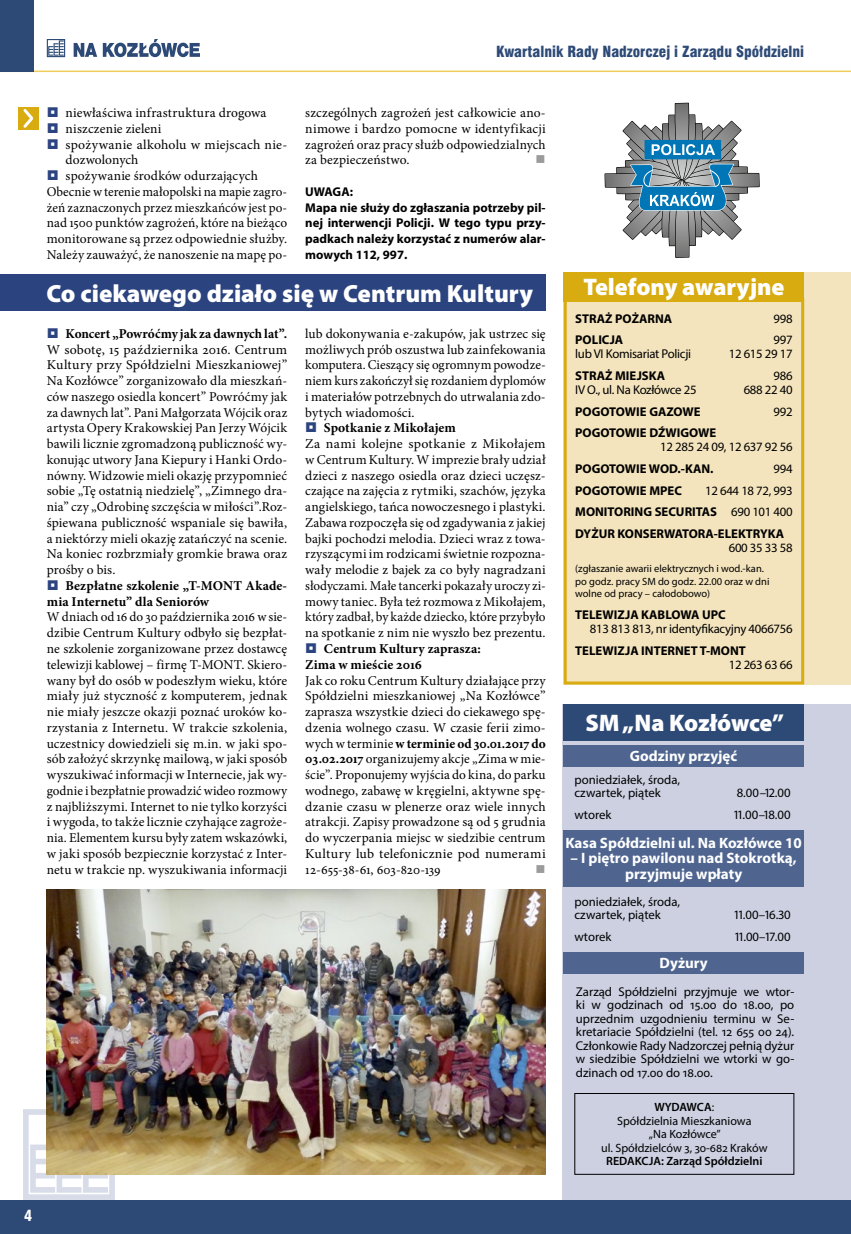
<style>
.page{position:relative;width:851px;height:1234px;background:#fff}
.page>*{position:absolute;margin:0;border:0;box-sizing:border-box;transform-origin:0 0}
.t1{font:900 24.9px "Myriad Pro";color:#fff}
.t2{font:900 24px "Myriad Pro";color:#fff}
.t3{font:700 15px/15.8px "Myriad Pro";color:#fff;text-align:center}
.t4{font:15px "Swis 721 Blk Cn EU";color:#2d4a77}
.t5{font:15px "Swis 721 Blk Cn EU";color:#fff}
.t6{font:13.5px/15.8px "Minion Pro";letter-spacing:.01em;color:#000;text-align:justify}
.t7{font:700 13.5px/15.8px "Minion Pro";letter-spacing:.005em;color:#000}
.t8{font:13.5px "Wingdings";color:#9b9b9b}
.t9{font:12.75px/13.5px "Myriad Pro";color:#000}
.t10{font:700 12.75px/15.8px "Myriad Pro";color:#000;text-align:justify}
.t11{font:12.75px "Myriad Pro";letter-spacing:-.02em;color:#000}
.t12{font:12px/13.5px "Myriad Pro";color:#000;text-align:center}
.t13{font:600 12px "Myriad Pro";color:#000}
.t14{font:10.5px/12.6px "Myriad Pro";color:#000}
.s1{font-weight:700}
.s2{font-weight:400}
.s3{font-weight:600}
</style>
<div class="page">
<div style="left:563px;top:704px;width:287px;height:529px;background:#ccd0e1"></div>
<div style="left:563px;top:272px;width:287px;height:412px;background:#f4e4bd"></div>
<svg style="left:23px;top:1108px;width:92px;height:91px"></svg>
<div style="left:0;top:1199px;width:850px;height:34px;background:#2d4a77"></div>
<div style="left:574px;top:1092px;width:220px;height:82px;border:1px solid #000"></div>
<div style="left:563px;top:704px;width:241px;height:36px;background:#2d4a77"></div>
<div style="left:563px;top:745px;width:240px;height:21px;background:#4f658f"></div>
<div style="left:563px;top:830px;width:240px;height:56px;background:#4f658f"></div>
<div style="left:563px;top:952px;width:240px;height:21px;background:#4f658f"></div>
<div style="left:563px;top:297px;width:241px;height:387px;border:3px solid #d8ab10"></div>
<div style="left:563px;top:272px;width:241px;height:29px;background:#d8ab10"></div>
<div style="left:0;top:275px;width:545px;height:35px;background:#2b437f"></div>
<img style="left:47px;top:889px;width:498px;height:285px">
<svg style="left:604px;top:102px;width:156px;height:156px"></svg>
<div style="left:18px;top:107px;width:20px;height:22px;background:#d8ab10"></div>
<svg style="left:21px;top:109px;width:15px;height:21px"></svg>
<hr style="left:0;top:71px;width:850px;height:1px;background:#f1ce5c">
<div style="left:0;top:0;width:34px;height:72px;background:#2d4a77"></div>
<svg style="left:47px;top:39px;width:18px;height:18px"></svg>
<svg style="left:74px;top:43px;width:23px;height:14px"></svg>
<svg style="left:103px;top:39px;width:97px;height:18px"></svg>
<p class="t4" style="left:496px;top:42px;width:309px">Kwartalnik Rady Nadzorczej i Zarządu Spółdzielni</p>
<p class="t6" style="left:66px;top:105px;width:202px">niewłaściwa infrastruktura drogowa</p>
<p class="t6" style="left:66px;top:121px;width:97px">niszczenie zieleni</p>
<p class="t6" style="left:66px;top:136px;width:223px">spożywanie alkoholu w miejscach nie-</p>
<p class="t6" style="left:66px;top:152px;width:74px">dozwolonych</p>
<p class="t6" style="left:66px;top:168px;width:194px">spożywanie środków odurzających</p>
<p class="t6" style="left:47px;top:184px;width:242px">Obecnie w terenie małopolski na mapie zagro-</p>
<p class="t6" style="left:47px;top:199px;width:242px">żeń zaznaczonych przez mieszkańców jest po-</p>
<p class="t6" style="left:47px;top:215px;width:242px">nad 1500 punktów zagrożeń, które na bieżąco</p>
<p class="t6" style="left:47px;top:231px;width:242px">monitorowane są przez odpowiednie służby.</p>
<p class="t6" style="left:47px;top:247px;width:242px">Należy zauważyć, że nanoszenie na mapę po-</p>
<p class="t6" style="left:305px;top:105px;width:242px">szczególnych zagrożeń jest całkowicie ano&shy;nimowe i bardzo pomocne w identyfikacji zagrożeń oraz pracy służb odpowiedzialnych za bezpieczeństwo.</p>
<p class="t8" style="left:535px;top:152px;width:12px">■</p>
<p class="t10" style="left:305px;top:183px;width:242px;text-align:left">UWAGA:<br>Mapa nie służy do zgłaszania potrzeby pil&shy;nej interwencji Policji. W tego typu przy&shy;padkach należy korzystać z numerów alar&shy;mowych 112, 997.</p>
<h1 class="t1" style="left:46px;top:277px;width:488px">Co ciekawego działo się w Centrum Kultury</h1>
<h2 class="t2" style="left:583px;top:270px;width:203px">Telefony awaryjne</h2>
<p class="t7" style="left:65px;top:325px;width:223px">Koncert „Powróćmy jak za dawnych lat”.</p>
<p class="t6" style="left:47px;top:341px;width:242px">W sobotę, 15 października 2016. Centrum Kultury przy Spółdzielni Mieszkaniowej” Na Kozłówce” zorganizowało dla mieszkań&shy;ców naszego osiedla koncert” Powróćmy jak za dawnych lat”. Pani Małgorzata Wójcik oraz artysta Opery Krakowskiej Pan Jerzy Wójcik bawili licznie zgromadzoną publiczność wy&shy;konując utwory Jana Kiepury i Hanki Ordo&shy;nówny. Widzowie mieli okazję przypomnieć sobie „Tę ostatnią niedzielę”, „Zimnego dra&shy;nia” czy „Odrobinę szczęścia w miłości”.Roz&shy;śpiewana publiczność wspaniale się bawiła, a niektórzy mieli okazję zatańczyć na scenie.<br>Na koniec rozbrzmiały gromkie brawa oraz prośby o bis.</p>
<p class="t7" style="left:47px;top:577px;width:242px;text-indent:19px">Bezpłatne szkolenie „T-MONT Akade&shy;mia Internetu” dla Seniorów</p>
<p class="t6" style="left:47px;top:609px;width:242px">W dniach od 16 do 30 października 2016 w sie&shy;dzibie Centrum Kultury odbyło się bezpłat&shy;ne szkolenie zorganizowane przez dostawcę telewizji kablowej – firmę T-MONT. Skiero&shy;wany był do osób w podeszłym wieku, które miały już styczność z komputerem, jednak nie miały jeszcze okazji poznać uroków ko&shy;rzystania z Internetu. W trakcie szkolenia, uczestnicy dowiedzieli się m.in. w jaki spo&shy;sób założyć skrzynkę mailową, w jaki sposób wyszukiwać informacji w Internecie, jak wy&shy;godnie i bezpłatnie prowadzić wideo rozmowy z najbliższymi. Internet to nie tylko korzyści i wygoda, to także licznie czyhające zagroże&shy;nia. Elementem kursu były zatem wskazówki, w jaki sposób bezpiecznie korzystać z Inter&shy;netu w trakcie np. wyszukiwania informacji</p>
<p class="t10" style="left:575px;top:310px;width:99px">STRAŻ POŻARNA</p>
<p class="t9" style="left:773px;top:311px;width:21px">998</p>
<p class="t10" style="left:575px;top:331px;width:50px">POLICJA</p>
<p class="t9" style="left:773px;top:333px;width:21px">997</p>
<p class="t11" style="left:575px;top:346px;width:117px">lub VI Komisariat Policji</p>
<p class="t9" style="left:728px;top:347px;width:65px">12 615 29 17</p>
<p class="t10" style="left:575px;top:367px;width:91px">STRAŻ MIEJSKA</p>
<p class="t9" style="left:773px;top:368px;width:21px">986</p>
<p class="t11" style="left:575px;top:382px;width:123px">IV O., ul. Na Kozłówce 25</p>
<p class="t9" style="left:743px;top:383px;width:50px">688 22 40</p>
<p class="t10" style="left:575px;top:403px;width:127px">POGOTOWIE GAZOWE</p>
<p class="t9" style="left:773px;top:404px;width:21px">992</p>
<p class="t10" style="left:575px;top:424px;width:143px">POGOTOWIE DŹWIGOWE</p>
<p class="t9" style="left:660px;top:440px;width:134px">12 285 24 09, 12 637 92 56</p>
<p class="t10" style="left:575px;top:460px;width:140px">POGOTOWIE WOD.-KAN.</p>
<p class="t9" style="left:773px;top:461px;width:21px">994</p>
<p class="t10" style="left:575px;top:482px;width:108px">POGOTOWIE MPEC</p>
<p class="t6" style="left:305px;top:325px;width:242px">lub dokonywania e-zakupów, jak ustrzec się możliwych prób oszustwa lub zainfekowania komputera. Cieszący się ogromnym powodze&shy;niem kurs zakończył się rozdaniem dyplomów i materiałów potrzebnych do utrwalania zdo&shy;bytych wiadomości.</p>
<p class="t7" style="left:324px;top:420px;width:133px">Spotkanie z Mikołajem</p>
<p class="t6" style="left:305px;top:436px;width:242px">Za nami kolejne spotkanie z Mikołajem w Centrum Kultury. W imprezie brały udział dzieci z naszego osiedla oraz dzieci uczęsz&shy;czające na zajęcia z rytmiki, szachów, języka angielskiego, tańca nowoczesnego i plastyki.<br>Zabawa rozpoczęła się od zgadywania z jakiej bajki pochodzi melodia. Dzieci wraz z towa&shy;rzyszącymi im rodzicami świetnie rozpozna&shy;wały melodie z bajek za co były nagradzani słodyczami. Małe tancerki pokazały uroczy zi&shy;mowy taniec. Była też rozmowa z Mikołajem, który zadbał, by każde dziecko, które przybyło na spotkanie z nim nie wyszło bez prezentu.</p>
<p class="t7" style="left:305px;top:640px;width:177px;text-indent:19px">Centrum Kultury zaprasza:<br>Zima w mieście 2016</p>
<p class="t6" style="left:305px;top:672px;width:242px">Jak co roku Centrum Kultury działające przy Spółdzielni mieszkaniowej „Na Kozłówce” zaprasza wszystkie dzieci do ciekawego spę&shy;dzenia wolnego czasu. W czasie ferii zimo&shy;wych w terminie <span class="s1">w terminie od 30.01.2017 do 03.02.2017</span> organizujemy akcje „Zima w mie&shy;ście”. Proponujemy wyjścia do kina, do parku wodnego, zabawę w kręgielni, aktywne spę&shy;dzanie czasu w plenerze oraz wiele innych atrakcji. Zapisy prowadzone są od 5 grudnia do wyczerpania miejsc w siedzibie centrum Kultury lub telefonicznie pod numerami 12‑655-38-61, 603-820-139</p>
<p class="t10" style="left:575px;top:479px;width:219px;line-height:21.6px;text-indent:130px"><span class="s2">12 644 18 72, 993<br></span>MONITORING SECURITAS <span class="s2">690 101 400<br></span>DYŻUR KONSERWATORA-ELEKTRYKA</p>
<p class="t9" style="left:728px;top:540px;width:65px">600 35 33 58</p>
<p class="t14" style="left:575px;top:562px;width:196px">(zgłaszanie awarii elektrycznych i wod.-kan. po godz. pracy SM do godz. 22.00 oraz w dni wolne od pracy – całodobowo)</p>
<p class="t10" style="left:575px;top:606px;width:152px">TELEWIZJA KABLOWA UPC</p>
<p class="t11" style="left:590px;top:620px;width:204px">813 813 813, nr identyfikacyjny 4066756</p>
<p class="t10" style="left:575px;top:642px;width:172px">TELEWIZJA INTERNET T-MONT</p>
<p class="t9" style="left:728px;top:657px;width:65px">12 263 63 66</p>
<h2 class="t2" style="left:585px;top:706px;width:200px">SM „Na Kozłówce”</h2>
<p class="t3" style="left:630px;top:747px;width:109px">Godziny przyjęć</p>
<p class="t9" style="left:574px;top:772px;width:107px">poniedziałek, środa, czwartek, piątek</p>
<p class="t9" style="left:736px;top:785px;width:55px">8.00–12.00</p>
<p class="t9" style="left:574px;top:807px;width:38px">wtorek</p>
<p class="t9" style="left:734px;top:807px;width:58px">11.00–18.00</p>
<p class="t3" style="left:565px;top:834px;width:238px">Kasa Spółdzielni ul. Na Kozłówce 10</p>
<p class="t3" style="left:570px;top:849px;width:227px">– I piętro pawilonu nad Stokrotką, przyjmuje wpłaty</p>
<p class="t8" style="left:535px;top:861px;width:12px">■</p>
<p class="t9" style="left:574px;top:894px;width:107px">poniedziałek, środa, czwartek, piątek</p>
<p class="t9" style="left:734px;top:907px;width:58px">11.00–16.30</p>
<p class="t9" style="left:574px;top:929px;width:38px">wtorek</p>
<p class="t9" style="left:735px;top:929px;width:57px">11.00–17.00</p>
<p class="t3" style="left:659px;top:953px;width:50px">Dyżury</p>
<p class="t9" style="left:575px;top:984px;width:220px;text-align:justify">Zarząd Spółdzielni przyjmuje we wtor&shy;ki w godzinach od 15.00 do 18.00, po uprzednim uzgodnieniu terminu w Se&shy;kretariacie Spółdzielni (tel. 12 655 00 24).<br>Członkowie Rady Nadzorczej pełnią dyżur w siedzibie Spółdzielni we wtorki w go&shy;dzinach od 17.00 do 18.00.</p>
<p class="t12" style="left:601px;top:1100px;width:168px"><span class="s3">WYDAWCA</span>:<br>Spółdzielnia Mieszkaniowa<br>„Na Kozłówce”<br>ul. Spółdzielców 3, 30-682 Kraków</p>
<p class="t13" style="left:606px;top:1153px;width:158px">REDAKCJA: Zarząd Spółdzielni</p>
<p class="t5" style="left:24px;top:1206px;width:10px">4</p>
</div>
